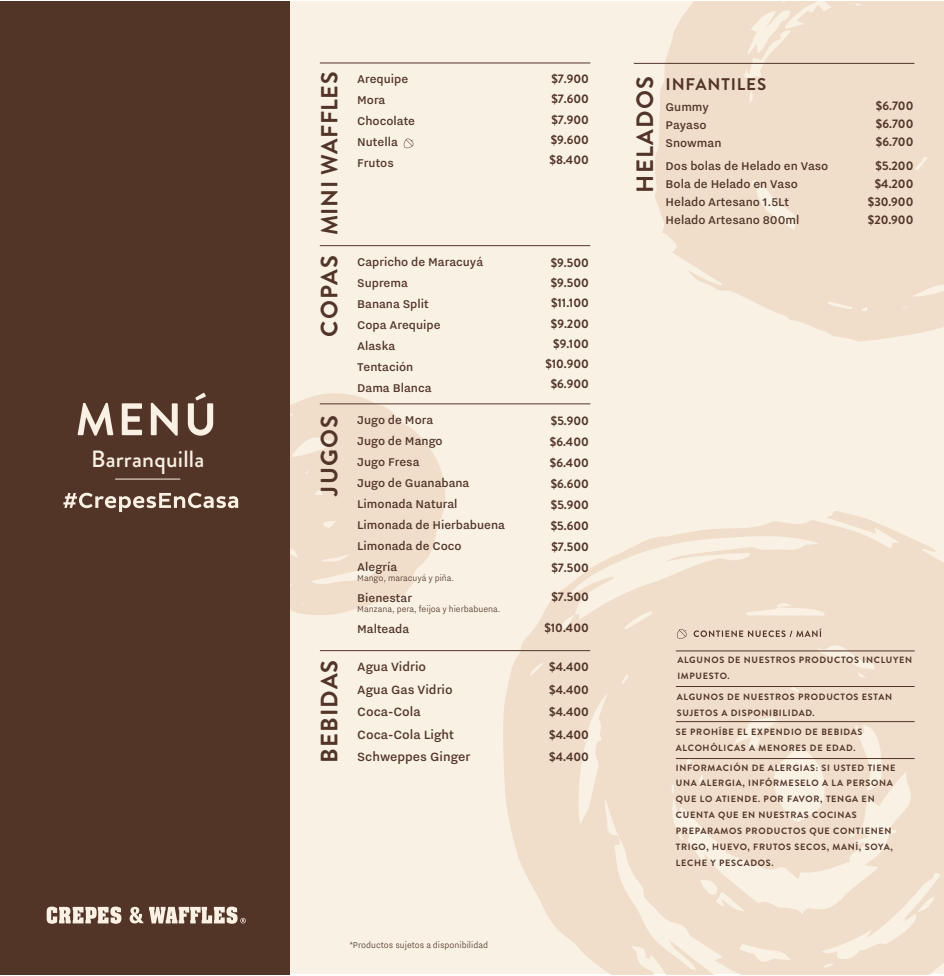
<style>
.page{position:relative;width:944px;height:976px;background:#fff}
.page>*{position:absolute;margin:0;border:0;box-sizing:border-box;transform-origin:0 0}
.t1{font:700 23.55px "Brandon Grotesque";letter-spacing:.05em;color:#523528}
.t2{font:500 23.4px "Brandon Grotesque";letter-spacing:.01em;color:#faf0e3}
.t3{font:700 23.1px "Brandon Grotesque";letter-spacing:.025em;color:#523528}
.t4{font:700 16.8px "Brandon Grotesque";letter-spacing:.05em;color:#523528}
.t5{font:500 15.15px/22.5px "Nitti Grotesk";color:#523528}
.t6{font:500 14.25px/21px "Nitti Grotesk";color:#523528}
.t7{font:700 12.3px/20.2px "Brandon Grotesque";color:#523528;text-align:justify}
.t8{font:300 10.5px "Nitti Grotesk";color:#523528}
.t9{font:700 9.15px/15.9px "Brandon Grotesque";letter-spacing:.075em;color:#523528}
</style>
<div class="page">
<div style="left:252px;top:1px;width:692px;height:973px;background:#faf1e5"></div>
<svg style="left:654px;top:1px;width:290px;height:341px;background:#f1dfcd"></svg>
<svg style="left:503px;top:511px;width:441px;height:463px;fill:#f0ddca"></svg>
<svg style="left:289px;top:392px;width:156px;height:223px;fill:#f0ddca"></svg>
<div style="left:1px;top:1px;width:288px;height:973px;background:#523527"></div>
<svg style="left:130px;top:906px;width:116px;height:17px"></svg>
<svg style="left:47px;top:906px;width:74px;height:17px"></svg>
<hr style="left:676px;top:650px;width:238px;height:1px;background:#523528">
<hr style="left:676px;top:758px;width:238px;height:1px;background:#523528">
<svg style="left:693px;top:628px;width:128px;height:9px"></svg>
<svg style="left:677px;top:629px;width:10px;height:9px"></svg>
<svg style="left:78px;top:403px;width:35px;height:32px"></svg>
<svg style="left:122px;top:403px;width:20px;height:32px"></svg>
<svg style="left:151px;top:403px;width:27px;height:32px"></svg>
<svg style="left:188px;top:392px;width:25px;height:43px"></svg>
<hr style="left:115px;top:478px;width:65px;height:1px;background:#faf0e3">
<svg style="left:63px;top:492px;width:175px;height:20px"></svg>
<hr style="left:320px;top:63px;width:270px;height:1px;background:#523528">
<hr style="left:320px;top:245px;width:270px;height:1px;background:#523528">
<hr style="left:320px;top:403px;width:270px;height:1px;background:#523528">
<hr style="left:320px;top:650px;width:270px;height:1px;background:#523528">
<hr style="left:633px;top:63px;width:281px;height:1px;background:#523528">
<svg style="left:404px;top:138px;width:10px;height:10px"></svg>
<hr style="left:676px;top:721px;width:238px;height:1px;background:#523528">
<hr style="left:676px;top:686px;width:238px;height:1px;background:#523528">
<h2 class="t2" style="left:91px;top:442px;width:115px">Barranquilla</h2>
<h3 class="t3" style="left:313px;top:235px;width:165px;rotate:-90deg">MINI WAFFLES</h3>
<h3 class="t6" style="left:357px;top:68px;width:59px">Arequipe<br>Mora<br>Chocolate<br>Nutella<br>Frutos</h3>
<h3 class="t7" style="left:549px;top:69px;width:41px">$7.900 $7.600 $7.900 $9.600 $8.400</h3>
<h1 class="t1" style="left:313px;top:336px;width:83px;rotate:-90deg">COPAS</h1>
<h3 class="t6" style="left:357px;top:251px;width:127px">Capricho de Maracuyá<br>Suprema<br>Banana Split<br>Copa Arequipe<br>Alaska<br>Tentación<br>Dama Blanca</h3>
<h3 class="t7" style="left:545px;top:252px;width:45px;text-align:right">$9.500 $9.500 $11.100 $9.200 $9.100 $10.900 $6.900</h3>
<h1 class="t1" style="left:313px;top:495px;width:82px;rotate:-90deg">JUGOS</h1>
<h3 class="t6" style="left:357px;top:409px;width:149px">Jugo de Mora<br>Jugo de Mango<br>Jugo Fresa<br>Jugo de Guanabana<br>Limonada Natural<br>Limonada de Hierbabuena<br>Limonada de Coco<br>Alegría</h3>
<p class="t8" style="left:357px;top:572px;width:98px">Mango, maracuyá y piña.</p>
<h3 class="t6" style="left:357px;top:587px;width:56px">Bienestar</h3>
<p class="t8" style="left:357px;top:603px;width:145px">Manzana, pera, feijoa y hierbabuena.</p>
<h3 class="t6" style="left:357px;top:618px;width:54px">Malteada</h3>
<h3 class="t7" style="left:550px;top:411px;width:40px;line-height:21px">$5.900 $6.400 $6.400 $6.600 $5.900 $5.600 $7.500 $7.500</h3>
<h3 class="t7" style="left:551px;top:586px;width:39px">$7.500</h3>
<h3 class="t7" style="left:544px;top:618px;width:46px">$10.400</h3>
<h1 class="t1" style="left:313px;top:763px;width:105px;rotate:-90deg">BEBIDAS</h1>
<h3 class="t5" style="left:357px;top:655px;width:115px">Agua Vidrio<br>Agua Gas Vidrio<br>Coca-Cola<br>Coca-Cola Light<br>Schweppes Ginger</h3>
<h3 class="t7" style="left:549px;top:656px;width:41px;line-height:22.5px">$4.400 $4.400 $4.400 $4.400 $4.400</h3>
<p class="t8" style="left:350px;top:939px;width:140px">*Productos sujetos a disponibilidad</p>
<h1 class="t1" style="left:628px;top:193px;width:118px;rotate:-90deg">HELADOS</h1>
<h3 class="t4" style="left:665px;top:72px;width:102px">INFANTILES</h3>
<h3 class="t6" style="left:665px;top:97px;width:57px;line-height:18px">Gummy<br>Payaso<br>Snowman</h3>
<h3 class="t7" style="left:876px;top:97px;width:39px;line-height:18px">$6.700 $6.700 $6.700</h3>
<h3 class="t6" style="left:665px;top:157px;width:164px;line-height:18px">Dos bolas de Helado en Vaso<br>Bola de Helado en Vaso<br>Helado Artesano 1.5Lt<br>Helado Artesano 800ml</h3>
<h3 class="t7" style="left:867px;top:156px;width:47px;line-height:18px;text-align:right">$5.200 $4.200 $30.900 $20.900</h3>
<p class="t9" style="left:677px;top:651px;width:236px">ALGUNOS DE NUESTROS PRODUCTOS INCLUYEN<br>IMPUESTO.</p>
<p class="t9" style="left:676px;top:688px;width:217px">ALGUNOS DE NUESTROS PRODUCTOS ESTAN<br>SUJETOS A DISPONIBILIDAD.</p>
<p class="t9" style="left:676px;top:723px;width:188px">SE PROHÍBE EL EXPENDIO DE BEBIDAS<br>ALCOHÓLICAS A MENORES DE EDAD.</p>
<p class="t9" style="left:676px;top:759px;width:221px">INFORMACIÓN DE ALERGIAS: SI USTED TIENE UNA ALERGIA, INFÓRMESELO A LA PERSONA QUE LO ATIENDE. POR FAVOR, TENGA EN CUENTA QUE EN NUESTRAS COCINAS PREPARAMOS PRODUCTOS QUE CONTIENEN TRIGO, HUEVO, FRUTOS SECOS, MANÍ, SOYA, LECHE Y PESCADOS.</p>
</div>
